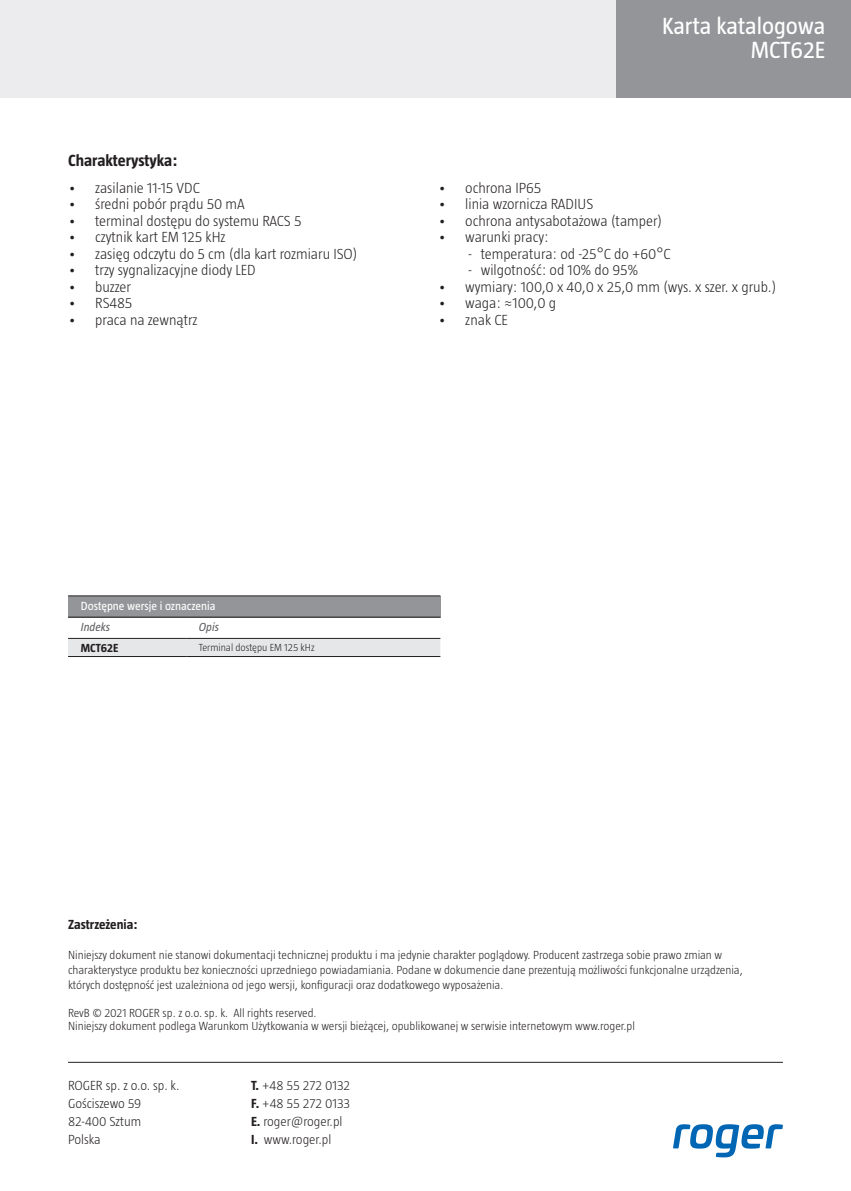
<style>
.page{position:relative;width:851px;height:1191px;background:#fff}
.page>*{position:absolute;margin:0;border:0;box-sizing:border-box;transform-origin:0 0}
.t1{font:24px/24px "Taz";color:#fff;text-align:right}
.t2{font:300 24px/24px "Taz";color:#fff;text-align:right}
.t3{font:700 16.5px "Taz";color:#231f20}
.t4{font:300 15px "Taz";color:#231f20}
.t5{font:300 13.5px/18px "Taz";color:#231f20}
.t6{font:700 13.5px "Taz";color:#231f20}
.t7{font:300 12px/15px "Taz";color:#231f20}
.t8{font:12px "Taz";color:#fff}
.t9{font:italic 12px "Taz";color:#636366}
.t10{font:700 12px "Taz";color:#231f20}
.t11{font:300 10.5px "Taz";color:#231f20}
.s1{font-weight:700}
</style>
<div class="page">
<div style="left:612px;top:0;width:238px;height:98px;background:#939598"></div>
<div style="left:0;top:0;width:615px;height:97px;background:#ececee"></div>
<svg style="left:673px;top:1124px;width:109px;height:33px"></svg>
<hr style="left:68px;top:1062px;width:714px;height:1px;background:#231f20">
<div style="left:68px;top:596px;width:372px;height:21px;background:#939598"></div>
<div style="left:68px;top:639px;width:372px;height:17px;background:#e6e7e9"></div>
<hr style="left:68px;top:617px;width:118px;height:1px;background:#231f20">
<hr style="left:186px;top:617px;width:254px;height:1px;background:#231f20">
<hr style="left:68px;top:638px;width:118px;height:1px;background:#231f20">
<hr style="left:186px;top:638px;width:254px;height:1px;background:#231f20">
<hr style="left:68px;top:595px;width:118px;height:1px;background:#231f20">
<hr style="left:186px;top:595px;width:254px;height:1px;background:#231f20">
<hr style="left:68px;top:656px;width:118px;height:1px;background:#231f20">
<hr style="left:186px;top:656px;width:254px;height:1px;background:#231f20">
<h2 class="t3" style="left:68px;top:151px;width:111px">Charakterystyka:</h2>
<p class="t4" style="left:68px;top:179px;width:133px">• zasilanie 11-15 VDC</p>
<p class="t4" style="left:68px;top:196px;width:178px">• średni pobór prądu 50 mA</p>
<p class="t4" style="left:68px;top:212px;width:235px">• terminal dostępu do systemu RACS 5</p>
<p class="t4" style="left:68px;top:229px;width:159px">• czytnik kart EM 125 kHz</p>
<p class="t4" style="left:68px;top:245px;width:291px">• zasięg odczytu do 5 cm (dla kart rozmiaru ISO)</p>
<p class="t4" style="left:68px;top:262px;width:189px">• trzy sygnalizacyjne diody LED</p>
<p class="t4" style="left:68px;top:278px;width:65px">• buzzer</p>
<p class="t4" style="left:68px;top:295px;width:66px">• RS485</p>
<p class="t4" style="left:68px;top:311px;width:131px">• praca na zewnątrz</p>
<h1 class="t1" style="left:662px;top:14px;width:165px">Karta katalogowa<br>MCT62E</h1>
<h1 class="t2" style="left:686px;top:20px;width:136px">Kontrolery serii<br>PRxx1</h1>
<p class="t4" style="left:438px;top:179px;width:105px">• ochrona IP65</p>
<p class="t4" style="left:438px;top:196px;width:156px">• linia wzornicza RADIUS</p>
<p class="t4" style="left:438px;top:212px;width:225px">• ochrona antysabotażowa (tamper)</p>
<p class="t4" style="left:438px;top:229px;width:112px">• warunki pracy:</p>
<p class="t4" style="left:468px;top:245px;width:204px">- temperatura: od -25°C do +60°C</p>
<p class="t4" style="left:468px;top:262px;width:171px">- wilgotność: od 10% do 95%</p>
<p class="t4" style="left:438px;top:278px;width:340px">• wymiary: 100,0 x 40,0 x 25,0 mm (wys. x szer. x grub.)</p>
<p class="t4" style="left:438px;top:295px;width:119px">• waga: ≈100,0 g</p>
<p class="t4" style="left:438px;top:311px;width:71px">• znak CE</p>
<p class="t8" style="left:81px;top:599px;width:136px">Dostępne wersje i oznaczenia</p>
<p class="t9" style="left:81px;top:620px;width:31px">Indeks</p>
<p class="t9" style="left:199px;top:620px;width:22px">Opis</p>
<p class="t10" style="left:81px;top:641px;width:39px">MCT62E</p>
<p class="t11" style="left:199px;top:641px;width:117px">Terminal dostępu EM 125 kHz</p>
<p class="t6" style="left:68px;top:916px;width:71px">Zastrzeżenia:</p>
<p class="t7" style="left:68px;top:946px;width:676px">Niniejszy dokument nie stanowi dokumentacji technicznej produktu i ma jedynie charakter poglądowy. Producent zastrzega sobie prawo zmian w charakterystyce produktu bez konieczności uprzedniego powiadamiania. Podane w dokumencie dane prezentują możliwości funkcjonalne urządzenia, których dostępność jest uzależniona od jego wersji, konfiguracji oraz dodatkowego wyposażenia.</p>
<p class="t7" style="left:68px;top:1006px;width:568px;line-height:13.2px">RevB © 2021 ROGER sp. z o.o. sp. k. All rights reserved.<br>Niniejszy dokument podlega Warunkom Użytkowania w wersji bieżącej, opublikowanej w serwisie internetowym www.roger.pl</p>
<p class="t5" style="left:68px;top:1076px;width:113px">ROGER sp. z o.o. sp. k.<br>Gościszewo 59<br>82-400 Sztum<br>Polska</p>
<p class="t5" style="left:251px;top:1076px;width:101px"><span class="s1">T.</span> +48 55 272 0132<br><span class="s1">F.</span> +48 55 272 0133<br><span class="s1">E.</span> roger@roger.pl<br><span class="s1">I.</span> www.roger.pl</p>
</div>
